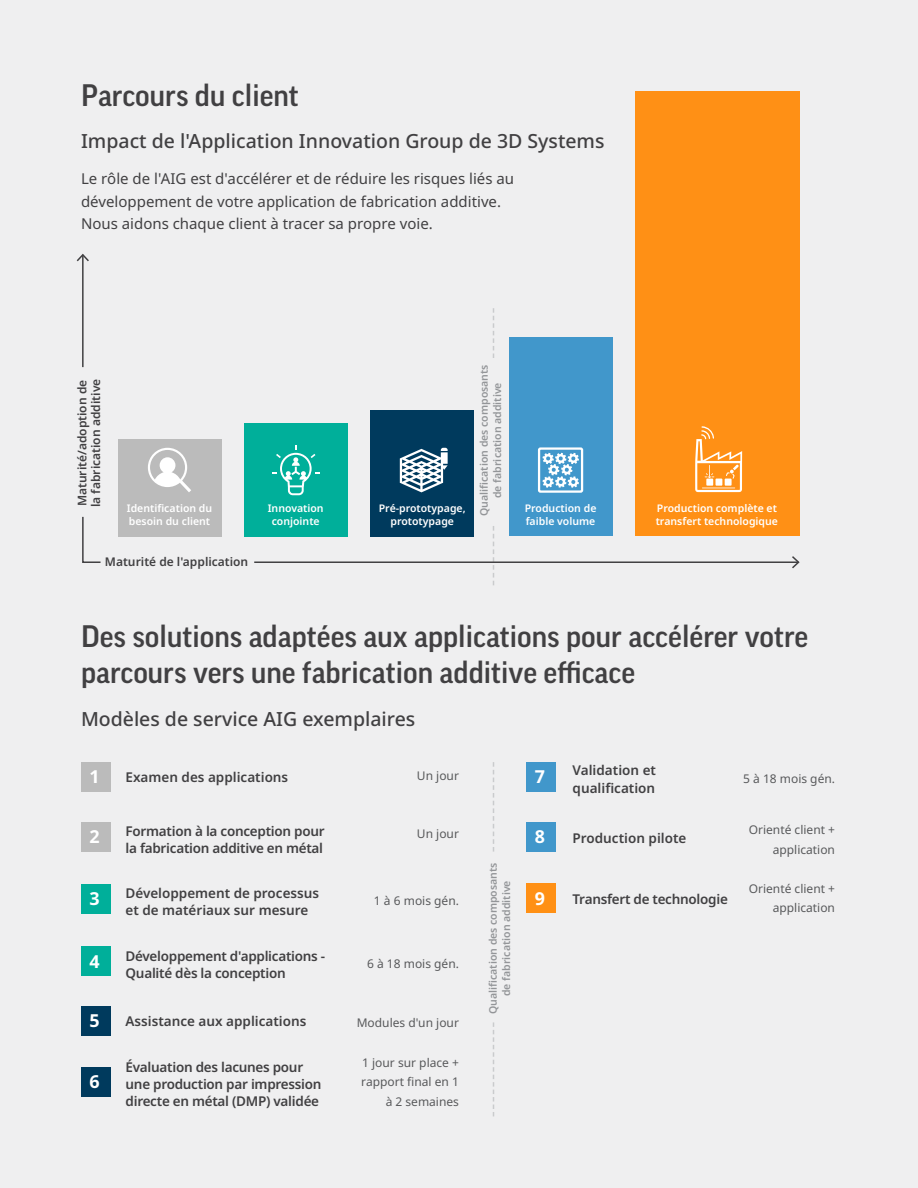
<style>
.page{position:relative;width:918px;height:1188px;background:#efeff0}
.page>*{position:absolute;margin:0;border:0;box-sizing:border-box;transform-origin:0 0}
.t1{font:500 30px/36px "Good Pro";color:#414042}
.t2{font:500 19.5px "Noto Sans";color:#414042}
.t3{font:700 17.85px "Noto Sans";color:#fff}
.t4{font:15px/22.5px "Noto Sans";color:#414042}
.t5{font:600 13.5px/17.2px "Noto Sans";letter-spacing:-.02em;color:#414042}
.t6{font:600 13.5px/17.2px "Noto Sans";color:#414042}
.t7{font:12px/19.5px "Noto Sans";color:#58595b;text-align:right}
.t8{font:600 12px/13.5px "Noto Sans";color:#414042}
.t9{font:600 10.5px/13.5px "Noto Sans";color:#fff}
.t10{font:600 10.5px/13.5px "Noto Sans";color:#939598;text-align:center}
</style>
<div class="page">
<div style="left:81px;top:762px;width:29px;height:29px;background:#bbb"></div>
<div style="left:526px;top:762px;width:30px;height:29px;background:#4197cb"></div>
<div style="left:81px;top:822px;width:29px;height:30px;background:#bbb"></div>
<div style="left:526px;top:822px;width:30px;height:30px;background:#4197cb"></div>
<div style="left:81px;top:884px;width:29px;height:29px;background:#00af9a"></div>
<div style="left:81px;top:946px;width:29px;height:30px;background:#00af9a"></div>
<div style="left:81px;top:1006px;width:29px;height:29px;background:#003a5d"></div>
<div style="left:81px;top:1067px;width:29px;height:29px;background:#003a5d"></div>
<div style="left:118px;top:439px;width:103px;height:97px;background:#bbb"></div>
<div style="left:244px;top:423px;width:104px;height:113px;background:#00af9a"></div>
<div style="left:370px;top:410px;width:104px;height:126px;background:#003a5d"></div>
<div style="left:509px;top:338px;width:103px;height:198px;background:#4197cb"></div>
<div style="left:635px;top:91px;width:165px;height:445px;background:#ff9015"></div>
<svg style="left:493px;top:308px;width:1px;height:50px"></svg>
<svg style="left:493px;top:526px;width:1px;height:59px"></svg>
<svg style="left:493px;top:762px;width:1px;height:90px"></svg>
<svg style="left:493px;top:1022px;width:1px;height:94px"></svg>
<svg style="left:82px;top:516px;width:19px;height:47px"></svg>
<hr style="left:82px;top:255px;width:2px;height:112px;background:#414042">
<svg style="left:76px;top:253px;width:13px;height:10px"></svg>
<hr style="left:254px;top:561px;width:545px;height:2px;background:#414042">
<svg style="left:790px;top:556px;width:10px;height:13px"></svg>
<svg style="left:148px;top:448px;width:43px;height:44px"></svg>
<svg style="left:272px;top:445px;width:48px;height:50px"></svg>
<svg style="left:400px;top:448px;width:48px;height:44px"></svg>
<svg style="left:538px;top:447px;width:45px;height:46px"></svg>
<svg style="left:695px;top:426px;width:47px;height:66px"></svg>
<div style="left:526px;top:884px;width:30px;height:29px;background:#ff9015"></div>
<h1 class="t1" style="left:81px;top:77px;width:219px">Parcours du client</h1>
<h2 class="t2" style="left:81px;top:130px;width:525px">Impact de l'Application Innovation Group de 3D Systems</h2>
<p class="t4" style="left:81px;top:167px;width:435px">Le rôle de l'AIG est d'accélérer et de réduire les risques liés au développement de votre application de fabrication additive.<br>Nous aidons chaque client à tracer sa propre voie.</p>
<p class="t8" style="left:76px;top:507px;width:130px;rotate:-90deg">Maturité/adoption de la fabrication additive</p>
<p class="t9" style="left:127px;top:502px;width:87px">Identification du besoin du client</p>
<p class="t9" style="left:268px;top:502px;width:57px;text-align:center">Innovation conjointe</p>
<p class="t8" style="left:105px;top:555px;width:145px">Maturité de l'application</p>
<p class="t10" style="left:477px;top:516px;width:153px;rotate:-90deg">Qualification des composants de fabrication additive</p>
<p class="t9" style="left:379px;top:502px;width:88px;text-align:center">Pré-prototypage, prototypage</p>
<p class="t9" style="left:525px;top:502px;width:73px">Production de faible volume</p>
<p class="t9" style="left:656px;top:502px;width:124px">Production complète et transfert technologique</p>
<h1 class="t1" style="left:81px;top:618px;width:729px">Des solutions adaptées aux applications pour accélérer votre parcours vers une fabrication additive efficace</h1>
<h2 class="t2" style="left:81px;top:708px;width:336px">Modèles de service AIG exemplaires</h2>
<h3 class="t3" style="left:90px;top:767px;width:12px">1</h3>
<h3 class="t3" style="left:535px;top:767px;width:12px">7</h3>
<p class="t6" style="left:126px;top:769px;width:164px">Examen des applications</p>
<p class="t6" style="left:573px;top:762px;width:85px">Validation et qualification</p>
<p class="t5" style="left:126px;top:823px;width:201px">Formation à la conception pour la fabrication additive en métal</p>
<p class="t6" style="left:573px;top:829px;width:115px">Production pilote</p>
<p class="t6" style="left:126px;top:885px;width:195px">Développement de processus et de matériaux sur mesure</p>
<p class="t5" style="left:126px;top:948px;width:201px">Développement d'applications -<br>Qualité dès la conception</p>
<p class="t6" style="left:126px;top:1013px;width:182px">Assistance aux applications</p>
<p class="t5" style="left:126px;top:1059px;width:197px">Évaluation des lacunes pour une production par impression directe en métal (DMP) validée</p>
<p class="t7" style="left:417px;top:766px;width:44px">Un jour</p>
<p class="t7" style="left:743px;top:769px;width:93px">5 à 18 mois gén.</p>
<p class="t7" style="left:417px;top:824px;width:44px">Un jour</p>
<p class="t7" style="left:749px;top:820px;width:88px">Orienté client + application</p>
<h3 class="t3" style="left:90px;top:827px;width:12px">2</h3>
<h3 class="t3" style="left:535px;top:827px;width:12px">8</h3>
<p class="t10" style="left:486px;top:1014px;width:153px;rotate:-90deg">Qualification des composants de fabrication additive</p>
<h3 class="t3" style="left:535px;top:888px;width:12px">9</h3>
<p class="t5" style="left:573px;top:891px;width:157px">Transfert de technologie</p>
<p class="t7" style="left:749px;top:878px;width:88px">Orienté client + application</p>
<h3 class="t3" style="left:90px;top:888px;width:12px">3</h3>
<p class="t7" style="left:374px;top:891px;width:87px">1 à 6 mois gén.</p>
<h3 class="t3" style="left:90px;top:951px;width:12px">4</h3>
<p class="t7" style="left:367px;top:953px;width:93px">6 à 18 mois gén.</p>
<h3 class="t3" style="left:90px;top:1011px;width:12px">5</h3>
<p class="t7" style="left:357px;top:1013px;width:104px">Modules d'un jour</p>
<p class="t7" style="left:361px;top:1053px;width:99px">1 jour sur place + rapport final en 1 à 2 semaines</p>
<h3 class="t3" style="left:90px;top:1072px;width:12px">6</h3>
</div>
